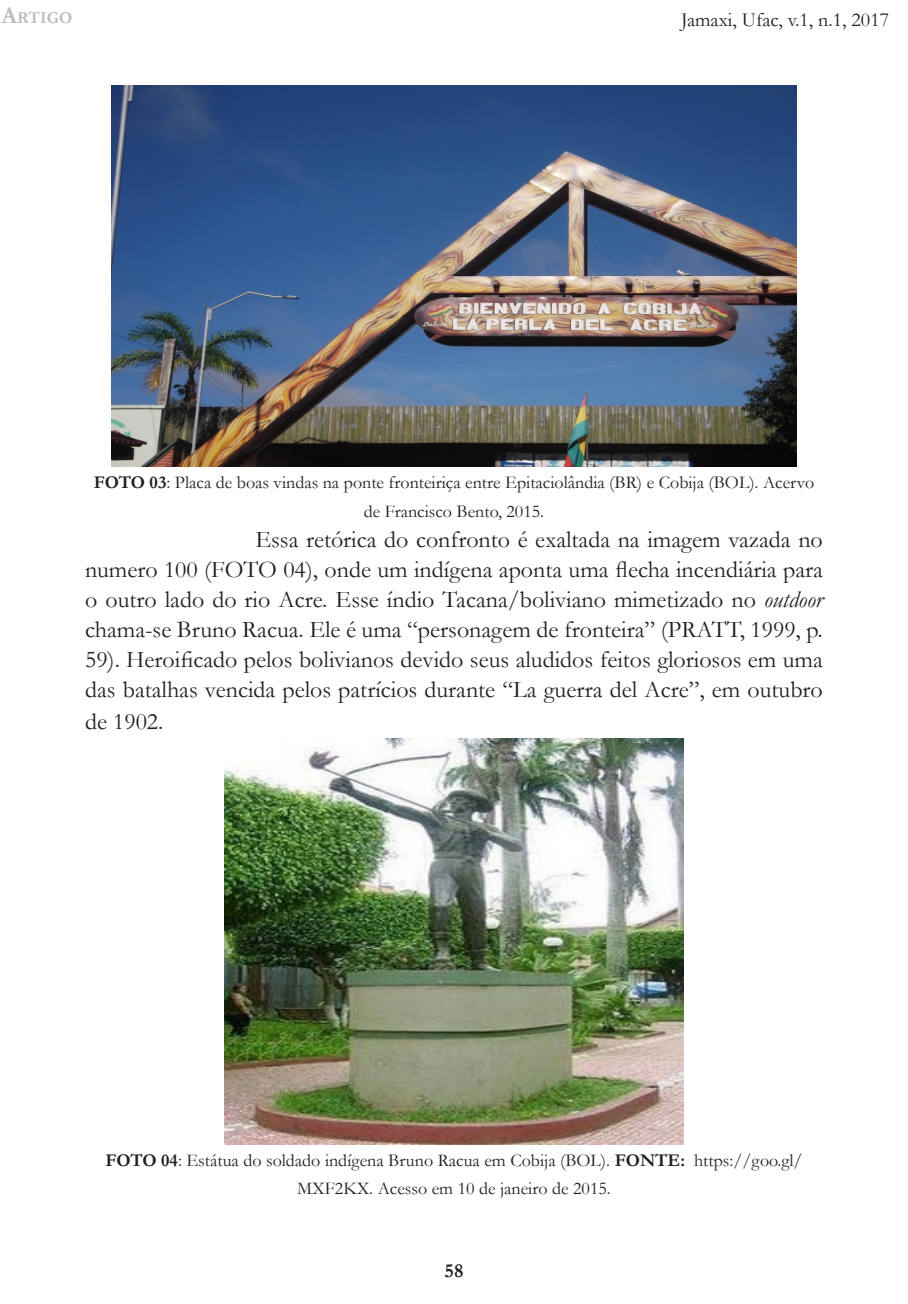
<style>
.page{position:relative;width:908px;height:1304px;background:#fff}
.page>*{position:absolute;margin:0;border:0;box-sizing:border-box;transform-origin:0 0}
.text{font:24px/30.4px "Garamond";color:#231f20;text-align:justify}
.t1{font:20px "Garamond";color:#231f20}
.t2{font:700 20px "Garamond";color:#231f20}
.t3{font:18px/28.8px "Garamond";color:#231f20;text-align:center}
.t4{font:700 16.8px "Garamond";color:#bcbdc0}
.s1{font-size:24px}
.s2{font-weight:700}
.s3{font-style:italic}
</style>
<div class="page">
<img style="left:111px;top:85px;width:685px;height:381px">
<img style="left:224px;top:738px;width:459px;height:406px">
<p class="t4" style="left:1px;top:7px;width:72px"><span class="s1">A</span>rtigo</p>
<p class="t1" style="left:680px;top:6px;width:209px">Jamaxi, Ufac, v.1, n.1, 2017</p>
<p class="t3" style="left:94px;top:467px;width:721px"><span class="s2">FOTO 03</span>: Placa de boas vindas na ponte fronteiriça entre Epitaciolândia (BR) e Cobija (BOL). Acervo de Francisco Bento, 2015.</p>
<p class="text" style="left:85px;top:523px;width:739px;text-indent:170px">Essa retórica do confronto é exaltada na imagem vazada no numero 100 (FOTO 04), onde um indígena aponta uma flecha incendiária para o outro lado do rio Acre. Esse índio Tacana/boliviano mimetizado no <span class="s3">outdoor </span>chama-se Bruno Racua. Ele é uma “personagem de fronteira” (PRATT, 1999, p.<br>59). Heroificado pelos bolivianos devido seus aludidos feitos gloriosos em uma das batalhas vencida pelos patrícios durante “La guerra del Acre”, em outubro de 1902.</p>
<p class="t3" style="left:105px;top:1145px;width:698px"><span class="s2">FOTO 04</span>: Estátua do soldado indígena Bruno Racua em Cobija (BOL). <span class="s2">FONTE:</span> https://goo.gl/<br>MXF2KX. Acesso em 10 de janeiro de 2015.</p>
<p class="t2" style="left:444px;top:1257px;width:20px">58</p>
</div>
